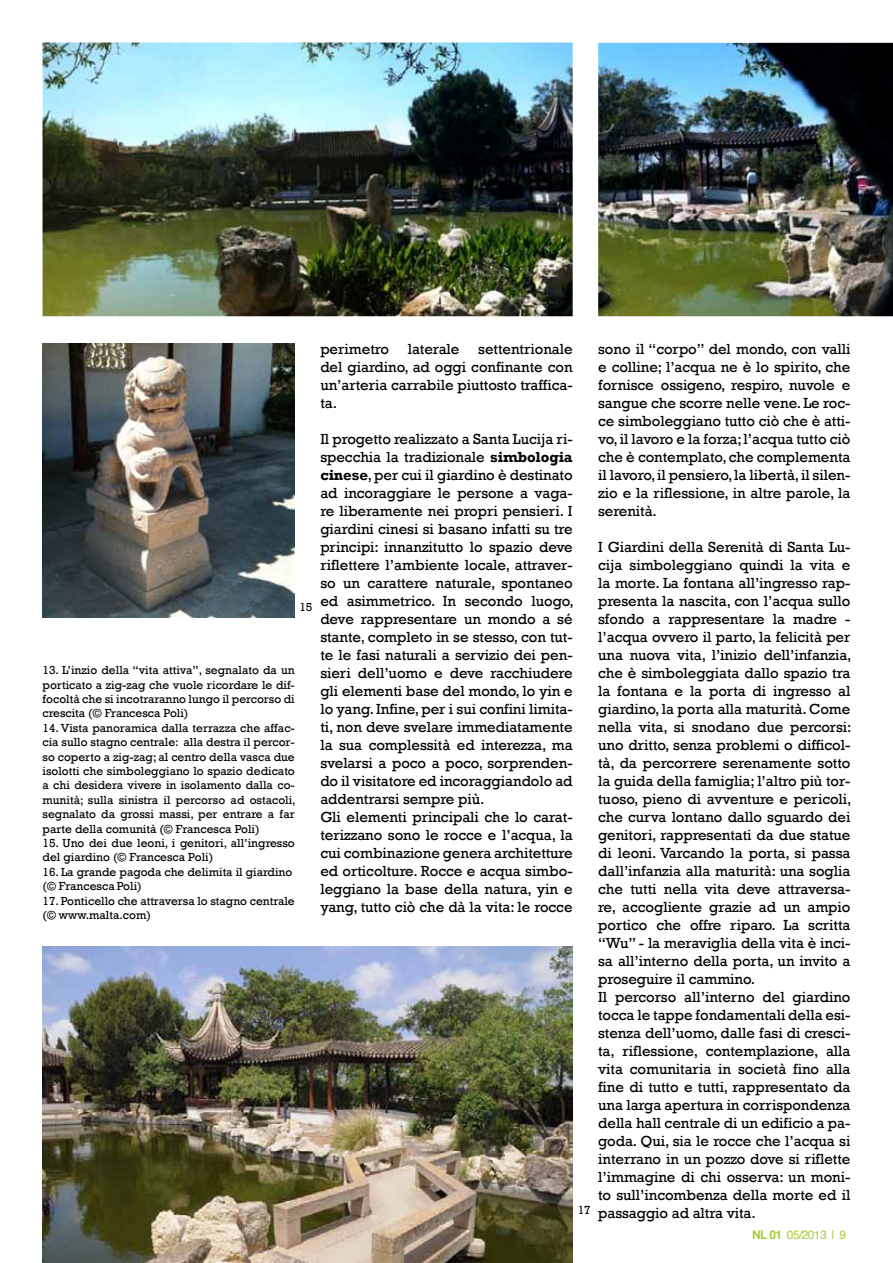
<style>
.page{position:relative;width:893px;height:1263px;background:#fff}
.page>*{position:absolute;margin:0;border:0;box-sizing:border-box;transform-origin:0 0}
.t1{font:15px/18px "Rockwell";letter-spacing:-.005em;color:#000;text-align:justify}
.t2{font:12px/14.4px "Rockwell";color:#000}
.t3{font:12px "Helvetica";letter-spacing:-.05em;color:#a9c938}
.s1{font-weight:700}
</style>
<div class="page">
<img style="left:42px;top:43px;width:851px;height:273px">
<img style="left:43px;top:947px;width:530px;height:316px">
<img style="left:43px;top:344px;width:252px;height:274px">
<p class="t2" style="left:299px;top:600px;width:15px">15</p>
<p class="t2" style="left:43px;top:663px;width:254px;text-align:justify">13. L’inzio della “vita attiva”, segnalato da un porticato a zig-zag che vuole ricordare le dif&shy;focoltà che si incotraranno lungo il percorso di crescita (© Francesca Poli)</p>
<p class="t2" style="left:43px;top:721px;width:255px;text-align:justify">14. Vista panoramica dalla terrazza che affac&shy;cia sullo stagno centrale: alla destra il percor&shy;so coperto a zig-zag; al centro della vasca due isolotti che simboleggiano lo spazio dedicato a chi desidera vivere in isolamento dalla co&shy;munità; sulla sinistra il percorso ad ostacoli, segnalato da grossi massi, per entrare a far parte della comunità (© Francesca Poli)</p>
<p class="t2" style="left:43px;top:836px;width:254px">15. Uno dei due leoni, i genitori, all’ingresso del giardino (© Francesca Poli)</p>
<p class="t2" style="left:43px;top:865px;width:251px">16. La grande pagoda che delimita il giardino (© Francesca Poli)</p>
<p class="t2" style="left:43px;top:894px;width:254px">17. Ponticello che attraversa lo stagno centrale (© www.malta.com)</p>
<p class="t1" style="left:320px;top:340px;width:70px">perimetro</p>
<p class="t1" style="left:408px;top:340px;width:53px">laterale</p>
<p class="t1" style="left:320px;top:340px;width:254px;text-indent:158px">settentrionale del giardino, ad oggi confinante con un’arteria carrabile piuttosto traffica&shy;ta.</p>
<p class="t1" style="left:320px;top:430px;width:255px;text-align:left">Il progetto realizzato a Santa Lucija ri&shy;specchia la tradizionale <span class="s1">simbologia cinese</span>, per cui il giardino è destinato ad incoraggiare le persone a vaga&shy;re liberamente nei propri pensieri. I giardini cinesi si basano infatti su tre principi: innanzitutto lo spazio deve riflettere l’ambiente locale, attraver&shy;so un carattere naturale, spontaneo ed asimmetrico. In secondo luogo, deve rappresentare un mondo a sé stante, completo in se stesso, con tut&shy;te le fasi naturali a servizio dei pen&shy;sieri dell’uomo e deve racchiudere gli elementi base del mondo, lo yin e lo yang. Infine, per i sui confini limita&shy;ti, non deve svelare immediatamente la sua complessità ed interezza, ma svelarsi a poco a poco, sorprenden&shy;do il visitatore ed incoraggiandolo ad addentrarsi sempre più.<br>Gli elementi principali che lo carat&shy;terizzano sono le rocce e l’acqua, la cui combinazione genera architetture ed orticolture. Rocce e acqua simbo&shy;leggiano la base della natura, yin e yang, tutto ciò che dà la vita: le rocce</p>
<p class="t2" style="left:578px;top:1203px;width:15px">17</p>
<p class="t1" style="left:598px;top:340px;width:254px">sono il “corpo” del mondo, con valli e colline; l’acqua ne è lo spirito, che fornisce ossigeno, respiro, nuvole e sangue che scorre nelle vene. Le roc&shy;ce simboleggiano tutto ciò che è atti&shy;vo, il lavoro e la forza; l’acqua tutto ciò che è contemplato, che complementa il lavoro, il pensiero, la libertà, il silen&shy;zio e la riflessione, in altre parole, la serenità.</p>
<p class="t1" style="left:598px;top:538px;width:255px;text-align:left">I Giardini della Serenità di Santa Lu&shy;cija simboleggiano quindi la vita e la morte. La fontana all’ingresso rap&shy;presenta la nascita, con l’acqua sullo sfondo a rappresentare la madre - l’acqua ovvero il parto, la felicità per una nuova vita, l’inizio dell’infanzia, che è simboleggiata dallo spazio tra la fontana e la porta di ingresso al giardino, la porta alla maturità. Come nella vita, si snodano due percorsi: uno dritto, senza problemi o difficol&shy;tà, da percorrere serenamente sotto la guida della famiglia; l’altro più tor&shy;tuoso, pieno di avventure e pericoli, che curva lontano dallo sguardo dei genitori, rappresentati da due statue di leoni. Varcando la porta, si passa dall’infanzia alla maturità: una soglia che tutti nella vita deve attraversa&shy;re, accogliente grazie ad un ampio portico che offre riparo. La scritta “Wu” - la meraviglia della vita è inci&shy;sa all’interno della porta, un invito a proseguire il cammino.<br>Il percorso all’interno del giardino tocca le tappe fondamentali della esi&shy;stenza dell’uomo, dalle fasi di cresci&shy;ta, riflessione, contemplazione, alla vita comunitaria in società fino alla fine di tutto e tutti, rappresentato da una larga apertura in corrispondenza della hall centrale di un edificio a pa&shy;goda. Qui, sia le rocce che l’acqua si interrano in un pozzo dove si riflette l’immagine di chi osserva: un moni&shy;to sull’incombenza della morte ed il passaggio ad altra vita.</p>
<p class="t3" style="left:752px;top:1226px;width:96px"><span class="s1">NL 01</span> 05/2013 | 9</p>
</div>
